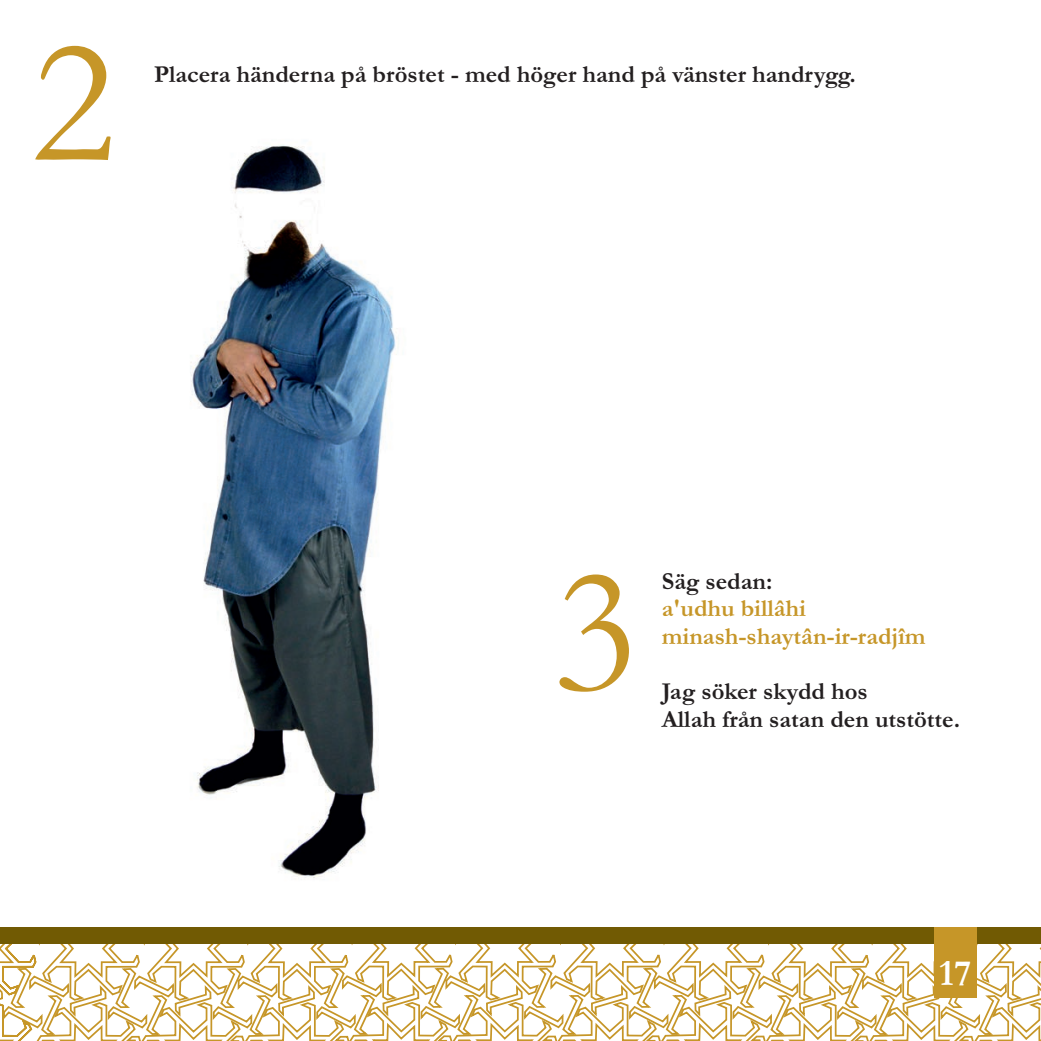
<style>
.page{position:relative;width:1041px;height:1041px;background:#fff}
.page>*{position:absolute;margin:0;border:0;box-sizing:border-box;transform-origin:0 0}
.t1{font:180.08px "Garamond";color:#c69628}
.t2{font:700 37.1px "Garamond";color:#fff}
.t3{font:700 24.5px/27.7px "Garamond";color:#231f20}
.t4{font:700 24.5px/27.7px "Garamond";color:#c69628}
</style>
<div class="page">
<svg style="left:0;top:943px;width:1040px;height:97px"></svg>
<div style="left:0;top:927px;width:1040px;height:16px;background:#715a03"></div>
<div style="left:934px;top:927px;width:42px;height:70px;background:#c69628"></div>
<img style="left:190px;top:145px;width:206px;height:733px">
<h1 class="t1" style="left:31px;top:42px;width:86px">2</h1>
<p class="t3" style="left:154px;top:63px;width:703px">Placera händerna på bröstet - med höger hand på vänster handrygg.</p>
<h1 class="t1" style="left:552px;top:571px;width:86px">3</h1>
<p class="t3" style="left:662px;top:570px;width:112px">Säg sedan:</p>
<p class="t4" style="left:662px;top:597px;width:265px">a'udhu billâhi minash-shaytân-ir-radjîm</p>
<p class="t3" style="left:662px;top:680px;width:300px">Jag söker skydd hos<br>Allah från satan den utstötte.</p>
<h2 class="t2" style="left:939px;top:960px;width:34px">17</h2>
</div>
